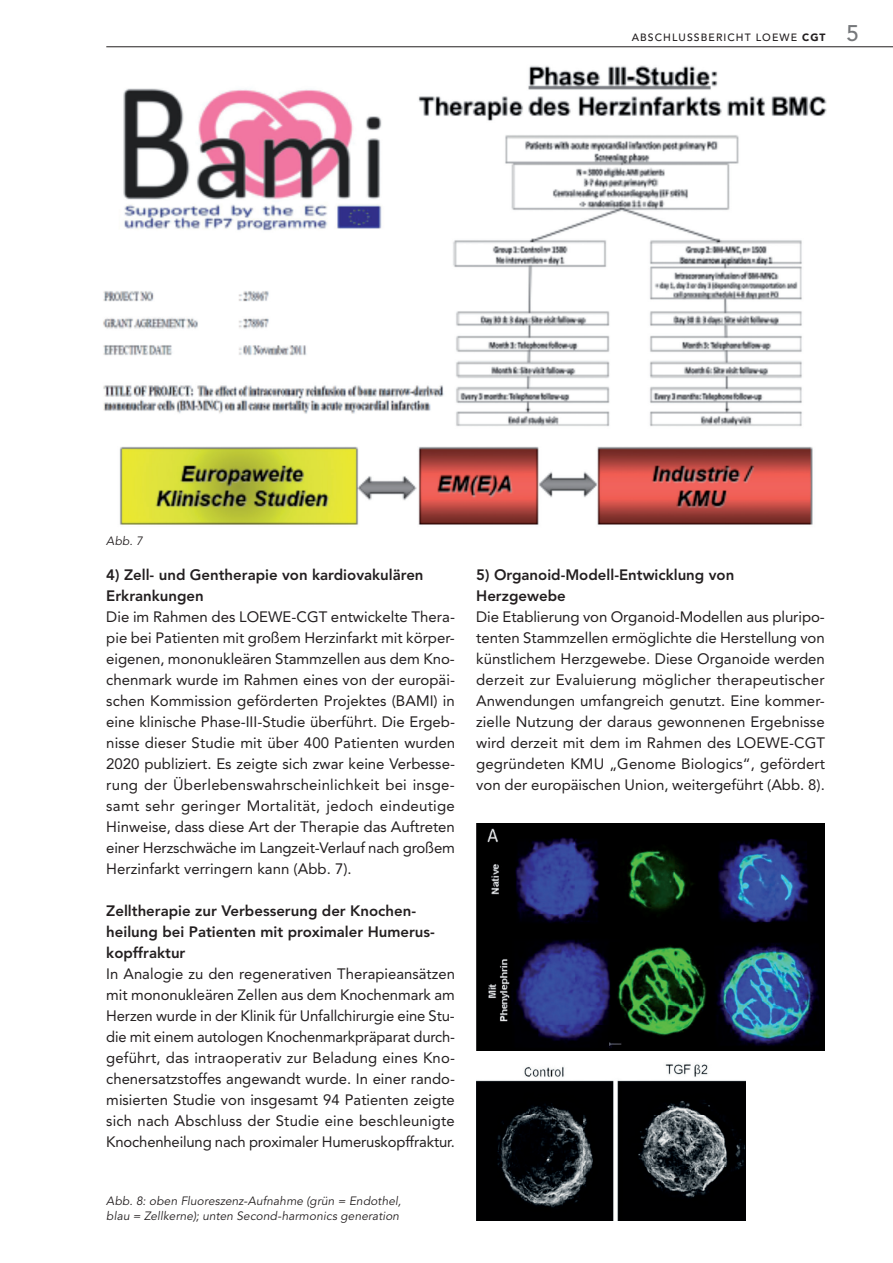
<style>
.page{position:relative;width:893px;height:1263px;background:#fff}
.page>*{position:absolute;margin:0;border:0;box-sizing:border-box;transform-origin:0 0}
.t1{font:15px/21px "Avenir LT Std";color:#231f20;text-align:justify}
.t2{font:800 15px/21px "Avenir LT Std";color:#231f20}
.t3{font:italic 12px/15px "Avenir LT Std";letter-spacing:.015em;color:#231f20}
.t4{font:500 10.5px "Avenir LT Std";letter-spacing:.1em;color:#231f20}
.s1{font-weight:900}
.s2{font-size:22.5px;color:#76787b}
</style>
<div class="page">
<hr style="left:106px;top:47px;width:787px;height:1px;background:#231f20">
<img style="left:103px;top:65px;width:724px;height:460px">
<img style="left:476px;top:823px;width:349px;height:228px">
<img style="left:476px;top:1064px;width:270px;height:156px">
<p class="t4" style="left:632px;top:32px;width:229px">ABSCHLUSSBERICHT LOEWE <span class="s1">CGT</span> <span class="s2">5</span></p>
<p class="t3" style="left:106px;top:534px;width:38px">Abb. 7</p>
<p class="t2" style="left:106px;top:564px;width:319px">4) Zell- und Gentherapie von kardiovakulären<br>Erkrankungen</p>
<p class="t1" style="left:106px;top:606px;width:350px">Die im Rahmen des LOEWE-CGT entwickelte Thera&shy;pie bei Patienten mit großem Herzinfarkt mit körper&shy;eigenen, mononukleären Stammzellen aus dem Kno&shy;chenmark wurde im Rahmen eines von der europäi&shy;schen Kommission geförderten Projektes (BAMI) in eine klinische Phase-III-Studie überführt. Die Ergeb&shy;nisse dieser Studie mit über 400 Patienten wurden 2020 publiziert. Es zeigte sich zwar keine Verbesse&shy;rung der Überlebenswahrscheinlichkeit bei insge&shy;samt sehr geringer Mortalität, jedoch eindeutige Hinweise, dass diese Art der Therapie das Auftreten einer Herzschwäche im Langzeit-Verlauf nach großem Herzinfarkt verringern kann (Abb. 7).</p>
<p class="t2" style="left:106px;top:900px;width:330px">Zelltherapie zur Verbesserung der Knochen&shy;heilung bei Patienten mit proximaler Humerus&shy;kopffraktur</p>
<p class="t1" style="left:106px;top:963px;width:350px">In Analogie zu den regenerativen Therapieansätzen mit mononukleären Zellen aus dem Knochenmark am Herzen wurde in der Klinik für Unfallchirurgie eine Stu&shy;die mit einem autologen Knochenmarkpräparat durch&shy;geführt, das intraoperativ zur Beladung eines Kno&shy;chenersatzstoffes angewandt wurde. In einer rando&shy;misierten Studie von insgesamt 94 Patienten zeigte sich nach Abschluss der Studie eine beschleunigte Knochenheilung nach proximaler Humeruskopffraktur.</p>
<p class="t3" style="left:106px;top:1194px;width:296px">Abb. 8: oben Fluoreszenz-Aufnahme (grün = Endothel, blau = Zellkerne); unten Second-harmonics generation</p>
<p class="t2" style="left:476px;top:564px;width:260px">5) Organoid-Modell-Entwicklung von<br>Herzgewebe</p>
<p class="t1" style="left:476px;top:606px;width:350px">Die Etablierung von Organoid-Modellen aus pluripo&shy;tenten Stammzellen ermöglichte die Herstellung von künstlichem Herzgewebe. Diese Organoide werden derzeit zur Evaluierung möglicher therapeutischer Anwendungen umfangreich genutzt. Eine kommer&shy;zielle Nutzung der daraus gewonnenen Ergebnisse wird derzeit mit dem im Rahmen des LOEWE-CGT gegründeten KMU „Genome Biologics“, gefördert von der europäischen Union, weitergeführt (Abb. 8).</p>
</div>
